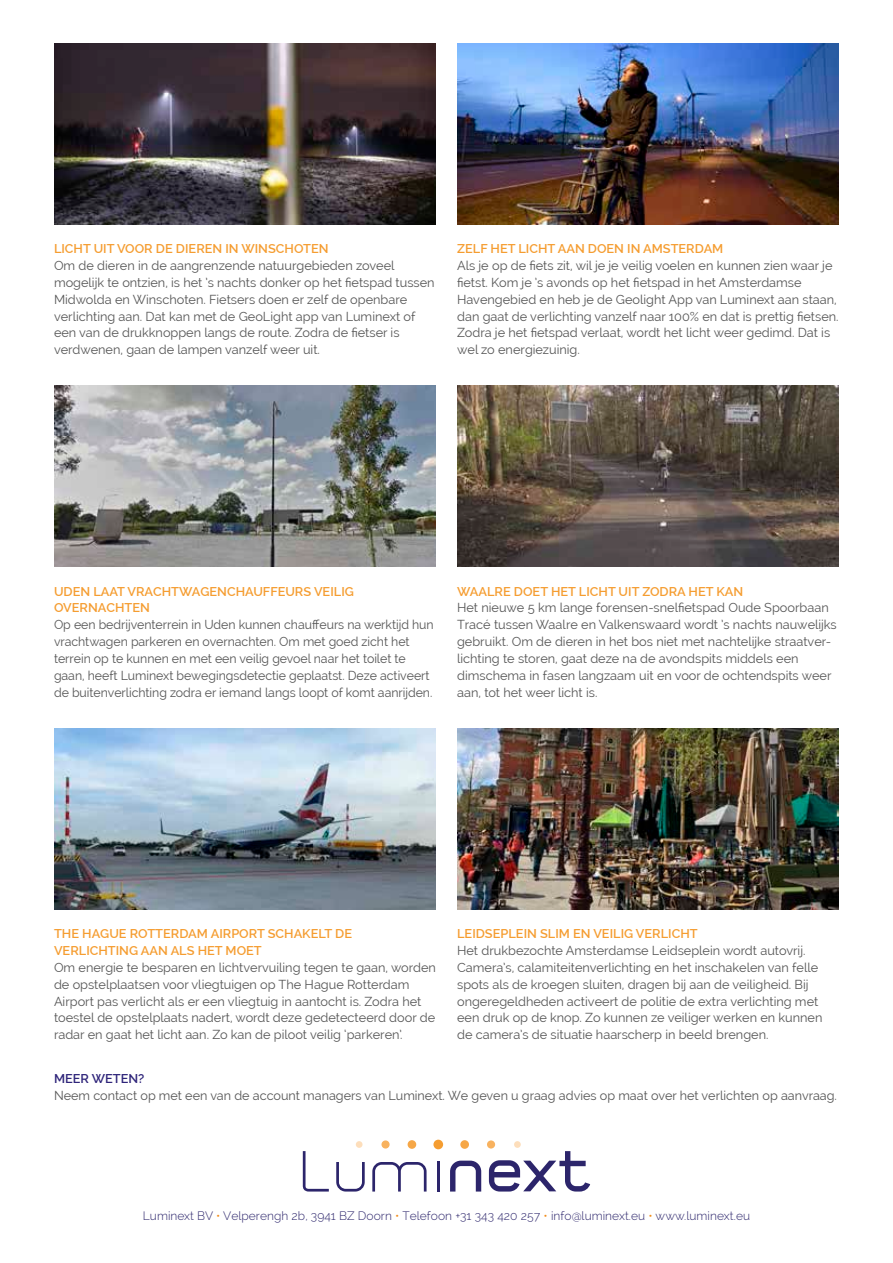
<style>
.page{position:relative;width:893px;height:1263px;background:#fff}
.page>*{position:absolute;margin:0;border:0;box-sizing:border-box;transform-origin:0 0}
.t1{font:12.75px/17px "Raleway";color:#555}
.t2{font:600 12.75px/17px "Raleway";color:#f59d31}
.t3{font:600 12.75px "Raleway";color:#2f257a}
.t4{font:300 12px "Raleway";letter-spacing:.005em;color:#2c256b}
.s1{color:#f28c1a}
</style>
<div class="page">
<img style="left:457px;top:43px;width:382px;height:181px">
<img style="left:457px;top:386px;width:382px;height:181px">
<img style="left:54px;top:43px;width:382px;height:181px">
<img style="left:54px;top:386px;width:382px;height:181px">
<img style="left:54px;top:728px;width:382px;height:181px">
<div style="left:460px;top:1140px;width:9px;height:9px;background:#f6a747;border-radius:50%"></div>
<div style="left:487px;top:1140px;width:8px;height:8px;background:#f8b25f;border-radius:50%"></div>
<div style="left:514px;top:1141px;width:7px;height:7px;background:#fddebb;border-radius:50%"></div>
<div style="left:408px;top:1140px;width:8px;height:9px;background:#f6a747;border-radius:50%"></div>
<div style="left:381px;top:1140px;width:9px;height:8px;background:#f8b25f;border-radius:50%"></div>
<div style="left:356px;top:1141px;width:6px;height:7px;background:#fddebb;border-radius:50%"></div>
<div style="left:433px;top:1140px;width:10px;height:9px;background:#f59d31;border-radius:50%"></div>
<svg style="left:336px;top:1162px;width:29px;height:29px"></svg>
<svg style="left:372px;top:1162px;width:55px;height:29px"></svg>
<svg style="left:450px;top:1160px;width:31px;height:31px"></svg>
<hr style="left:437px;top:1160px;width:3px;height:31px;background:#2c256b">
<svg style="left:489px;top:1151px;width:101px;height:40px"></svg>
<svg style="left:303px;top:1151px;width:26px;height:40px"></svg>
<img style="left:457px;top:728px;width:382px;height:181px">
<p class="t2" style="left:54px;top:240px;width:276px">LICHT UIT VOOR DE DIEREN IN WINSCHOTEN</p>
<p class="t1" style="left:54px;top:257px;width:382px">Om de dieren in de aangrenzende natuurgebieden zoveel mogelijk te ontzien, is het ’s nachts donker op het fietspad tussen Midwolda en Winschoten. Fietsers doen er zelf de openbare verlichting aan. Dat kan met de GeoLight app van Luminext of een van de drukknoppen langs de route. Zodra de fietser is verdwenen, gaan de lampen vanzelf weer uit.</p>
<p class="t2" style="left:457px;top:240px;width:268px">ZELF HET LICHT AAN DOEN IN AMSTERDAM</p>
<p class="t1" style="left:457px;top:257px;width:383px">Als je op de fiets zit, wil je je veilig voelen en kunnen zien waar je fietst. Kom je ’s avonds op het fietspad in het Amsterdamse Havengebied en heb je de Geolight App van Luminext aan staan, dan gaat de verlichting vanzelf naar 100% en dat is prettig fietsen.<br>Zodra je het fietspad verlaat, wordt het licht weer gedimd. Dat is wel zo energiezuinig.</p>
<p class="t2" style="left:54px;top:583px;width:301px">UDEN LAAT VRACHTWAGENCHAUFFEURS VEILIG<br>OVERNACHTEN</p>
<p class="t1" style="left:54px;top:616px;width:381px">Op een bedrijventerrein in Uden kunnen chauffeurs na werktijd hun vrachtwagen parkeren en overnachten. Om met goed zicht het terrein op te kunnen en met een veilig gevoel naar het toilet te gaan, heeft Luminext bewegingsdetectie geplaatst. Deze activeert de buitenverlichting zodra er iemand langs loopt of komt aanrijden.</p>
<p class="t2" style="left:457px;top:583px;width:288px">WAALRE DOET HET LICHT UIT ZODRA HET KAN</p>
<p class="t1" style="left:457px;top:599px;width:381px">Het nieuwe 5 km lange forensen-snelfietspad Oude Spoorbaan Tracé tussen Waalre en Valkenswaard wordt ’s nachts nauwelijks gebruikt. Om de dieren in het bos niet met nachtelijke straatver&shy;lichting te storen, gaat deze na de avondspits middels een dimschema in fasen langzaam uit en voor de ochtendspits weer aan, tot het weer licht is.</p>
<p class="t2" style="left:54px;top:925px;width:300px">THE HAGUE ROTTERDAM AIRPORT SCHAKELT DE<br>VERLICHTING AAN ALS HET MOET</p>
<p class="t1" style="left:54px;top:959px;width:383px">Om energie te besparen en lichtvervuiling tegen te gaan, worden de opstelplaatsen voor vliegtuigen op The Hague Rotterdam Airport pas verlicht als er een vliegtuig in aantocht is. Zodra het toestel de opstelplaats nadert, wordt deze gedetecteerd door de radar en gaat het licht aan. Zo kan de piloot veilig ‘parkeren’.</p>
<p class="t2" style="left:457px;top:925px;width:242px">LEIDSEPLEIN SLIM EN VEILIG VERLICHT</p>
<p class="t1" style="left:457px;top:942px;width:367px">Het drukbezochte Amsterdamse Leidseplein wordt autovrij.<br>Camera’s, calamiteitenverlichting en het inschakelen van felle spots als de kroegen sluiten, dragen bij aan de veiligheid. Bij ongeregeldheden activeert de politie de extra verlichting met een druk op de knop. Zo kunnen ze veiliger werken en kunnen de camera’s de situatie haarscherp in beeld brengen.</p>
<p class="t3" style="left:54px;top:1071px;width:92px">MEER WETEN?</p>
<p class="t1" style="left:54px;top:1087px;width:784px">Neem contact op met een van de account managers van Luminext. We geven u graag advies op maat over het verlichten op aanvraag.</p>
<p class="t4" style="left:143px;top:1209px;width:609px">Luminext BV <span class="s1">•</span> Velperengh 2b, 3941 BZ Doorn <span class="s1">•</span> Telefoon +31 343 420 257 <span class="s1">•</span> info@luminext.eu <span class="s1">•</span> www.luminext.eu</p>
</div>
